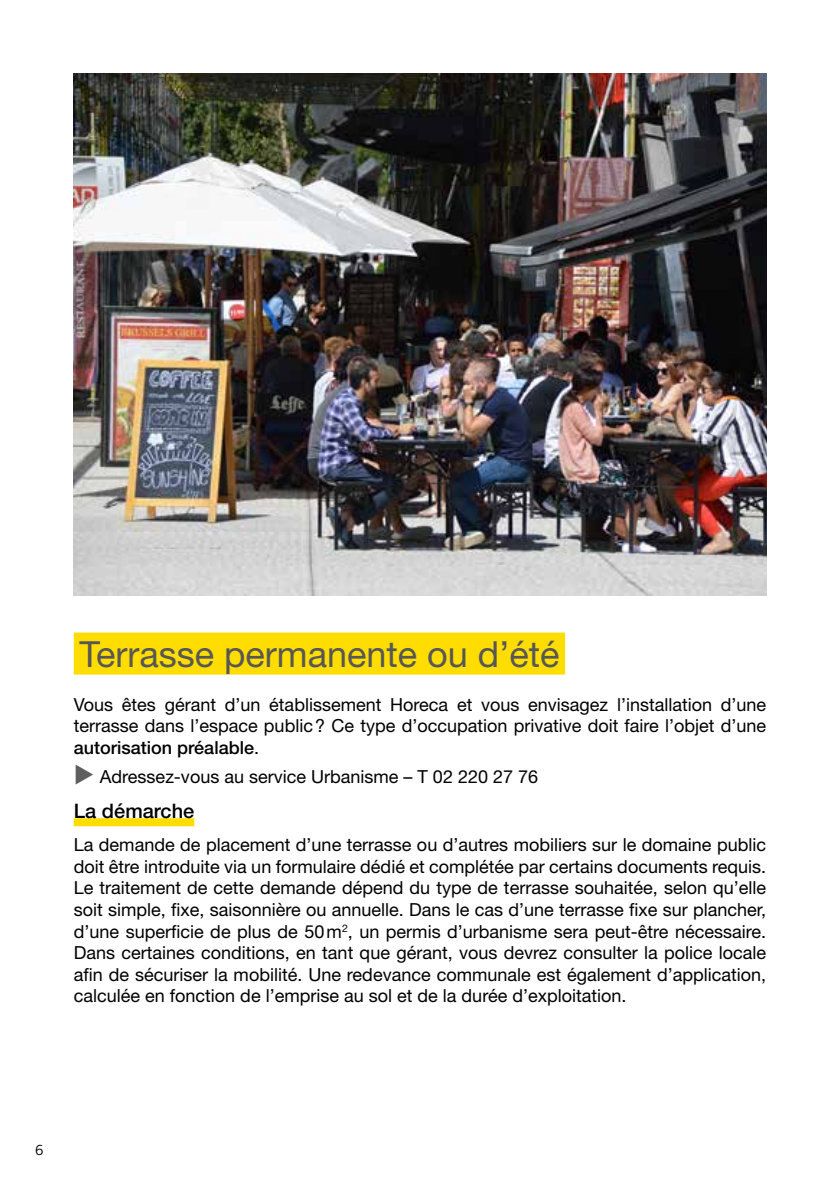
<style>
.page{position:relative;width:840px;height:1191px;background:#fff}
.page>*{position:absolute;margin:0;border:0;box-sizing:border-box;transform-origin:0 0}
.t1{font:36px "Helvetica Neue LT Std";color:#575756}
.t2{font:500 20px "Helvetica Neue LT Std";color:#000}
.t3{font:18px/21.6px "Helvetica Neue LT Std";color:#000;text-align:justify}
.t4{font:14px "News Gothic BT";color:#000}
.s1{font-weight:500}
.s2{color:#5f5e5e}
</style>
<div class="page">
<div style="left:74px;top:632px;width:490px;height:42px;background:#fd0"></div>
<div style="left:74px;top:818px;width:120px;height:8px;background:#fd0"></div>
<img style="left:74px;top:74px;width:691px;height:521px">
<h1 class="t1" style="left:79px;top:632px;width:481px">Terrasse permanente ou d’été</h1>
<p class="t3" style="left:74px;top:693px;width:693px">Vous êtes gérant d’un établissement Horeca et vous envisagez l’installation d’une terrasse dans l’espace public? Ce type d’occupation privative doit faire l’objet d’une <span class="s1">autorisation préalable</span>.</p>
<p class="t3" style="left:74px;top:765px;width:465px"><span class="s2">◆</span> Adressez-vous au service Urbanisme – T 02 220 27 76</p>
<p class="t2" style="left:74px;top:799px;width:122px">La démarche</p>
<p class="t3" style="left:74px;top:833px;width:693px">La demande de placement d’une terrasse ou d’autres mobiliers sur le domaine public doit être introduite via un formulaire dédié et complétée par certains documents requis.<br>Le traitement de cette demande dépend du type de terrasse souhaitée, selon qu’elle soit simple, fixe, saisonnière ou annuelle. Dans le cas d’une terrasse fixe sur plancher, d’une superficie de plus de 50m<sup>2</sup>, un permis d’urbanisme sera peut-être nécessaire.<br>Dans certaines conditions, en tant que gérant, vous devrez consulter la police locale afin de sécuriser la mobilité. Une redevance communale est également d’application, calculée en fonction de l’emprise au sol et de la durée d’exploitation.</p>
<p class="t4" style="left:35px;top:1141px;width:10px">6</p>
</div>
